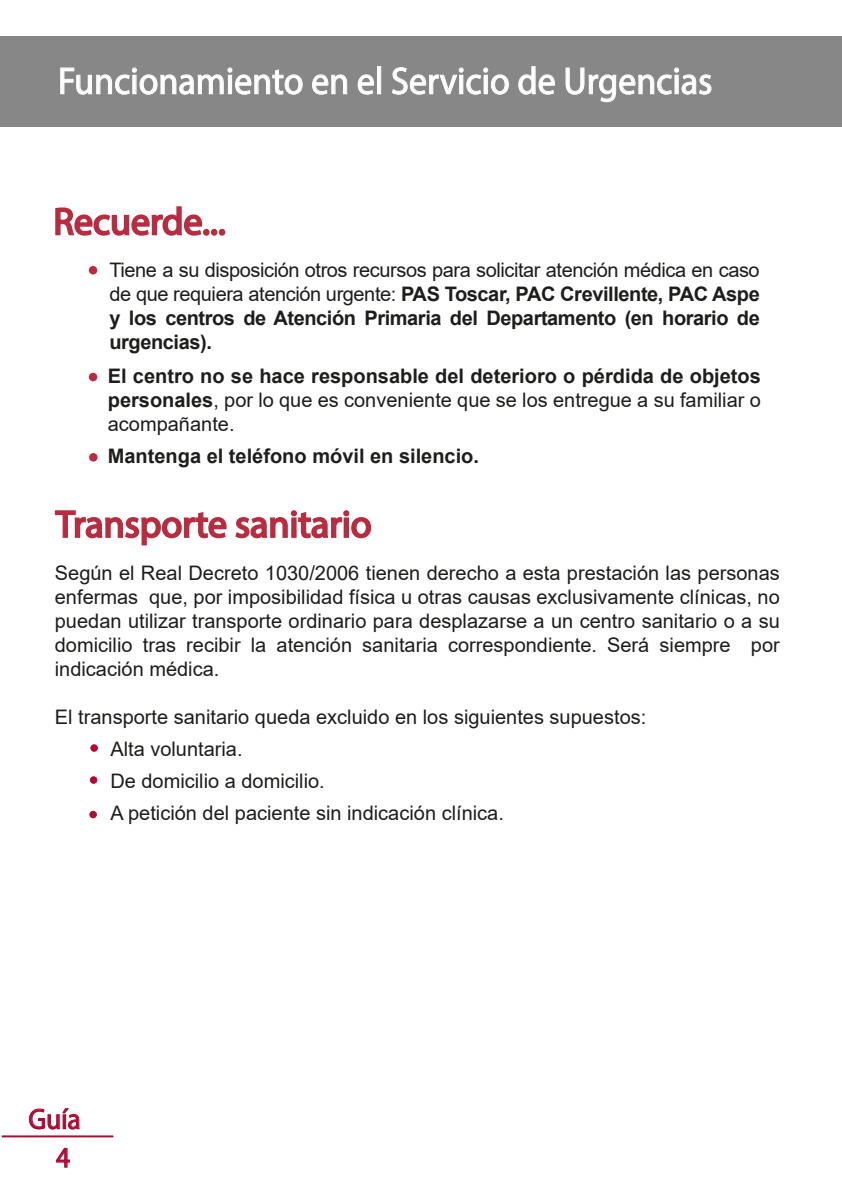
<style>
.page{position:relative;width:842px;height:1191px;background:#fff}
.page>*{position:absolute;margin:0;border:0;box-sizing:border-box;transform-origin:0 0}
.t1{font:38.2px "Myriad Pro";color:#fff;scale:.94 1}
.t2{font:38px "Myriad Pro";color:#b92c40}
.t3{font:29px "Myriad Pro";color:#b10933;scale:.94 1}
.t4{font:20px/24px "Arial";color:#1d1d1b;text-align:justify}
.t5{font:700 20px/24px "Arial";color:#1d1d1b;text-align:justify}
.s1{font-weight:400}
</style>
<div class="page">
<svg style="left:56px;top:1147px;width:14px;height:21px"></svg>
<hr style="left:2px;top:1135px;width:111px;height:2px;background:#b10933">
<svg style="left:29px;top:1108px;width:51px;height:22px"></svg>
<div style="left:0;top:36px;width:842px;height:91px;background:#878787"></div>
<svg style="left:60px;top:67px;width:243px;height:28px"></svg>
<svg style="left:312px;top:74px;width:36px;height:21px"></svg>
<svg style="left:357px;top:74px;width:17px;height:21px"></svg>
<div style="left:377px;top:66px;width:4px;height:28px;border:1px solid #fff"></div>
<svg style="left:392px;top:67px;width:117px;height:28px"></svg>
<svg style="left:518px;top:66px;width:37px;height:29px"></svg>
<svg style="left:565px;top:67px;width:147px;height:36px"></svg>
<svg style="left:55px;top:206px;width:148px;height:30px"></svg>
<div style="left:203px;top:229px;width:7px;height:7px;border:2px solid #b92c40;border-radius:50%"></div>
<div style="left:211px;top:229px;width:6px;height:7px;border:2px solid #b92c40;border-radius:50%"></div>
<div style="left:219px;top:229px;width:6px;height:7px;border:2px solid #b92c40;border-radius:50%"></div>
<svg style="left:54px;top:510px;width:173px;height:36px"></svg>
<svg style="left:235px;top:510px;width:137px;height:29px"></svg>
<svg style="left:92px;top:746px;width:4px;height:4px"></svg>
<div style="left:90px;top:744px;width:8px;height:8px;border:1px solid #b10933;border-radius:50%"></div>
<div style="left:90px;top:777px;width:7px;height:6px;background:#b10933;border-radius:50%"></div>
<div style="left:90px;top:776px;width:7px;height:8px;border:1px solid #b10933;border-radius:50%"></div>
<div style="left:90px;top:811px;width:6px;height:7px;background:#b10933;border-radius:50%"></div>
<div style="left:89px;top:811px;width:8px;height:7px;border:1px solid #b10933;border-radius:50%"></div>
<div style="left:89px;top:266px;width:8px;height:8px;border:2px solid #b92c40;border-radius:50%"></div>
<div style="left:89px;top:373px;width:8px;height:8px;border:2px solid #b92c40;border-radius:50%"></div>
<div style="left:90px;top:454px;width:7px;height:6px;background:#b92c40;border-radius:50%"></div>
<div style="left:89px;top:453px;width:9px;height:8px;border:2px solid #b92c40;border-radius:50%"></div>
<h1 class="t1" style="left:58px;top:57px;width:698px">Funcionamiento en el Servicio de Urgencias</h1>
<h2 class="t2" style="left:53px;top:198px;width:174px">Recuerde...</h2>
<p class="t5" style="left:109px;top:258px;width:652px"><span class="s1">Tiene a su disposición otros recursos para solicitar atención médica en caso de que requiera atención urgente:</span> PAS Toscar, PAC Crevillente, PAC Aspe y los centros de Atención Primaria del Departamento (en horario de urgencias).</p>
<p class="t5" style="left:108px;top:364px;width:655px">El centro no se hace responsable del deterioro o pérdida de objetos personales<span class="s1">, por lo que es conveniente que se los entregue a su familiar o acompañante.</span></p>
<p class="t5" style="left:108px;top:444px;width:373px">Mantenga el teléfono móvil en silencio.</p>
<h2 class="t2" style="left:56px;top:501px;width:317px">Transporte sanitario</h2>
<p class="t4" style="left:55px;top:561px;width:726px">Según el Real Decreto 1030/2006 tienen derecho a esta prestación las personas enfermas que, por imposibilidad física u otras causas exclusivamente clínicas, no puedan utilizar transporte ordinario para desplazarse a un centro sanitario o a su domicilio tras recibir la atención sanitaria correspondiente. Será siempre por indicación médica.</p>
<p class="t4" style="left:110px;top:701px;width:537px;line-height:32.2px;text-align:left;text-indent:-55px">El transporte sanitario queda excluido en los siguientes supuestos:<br>Alta voluntaria.<br>De domicilio a domicilio.<br>A petición del paciente sin indicación clínica.</p>
<h3 class="t3" style="left:29px;top:1101px;width:57px">Guía</h3>
<h3 class="t3" style="left:56px;top:1139px;width:16px">4</h3>
</div>
